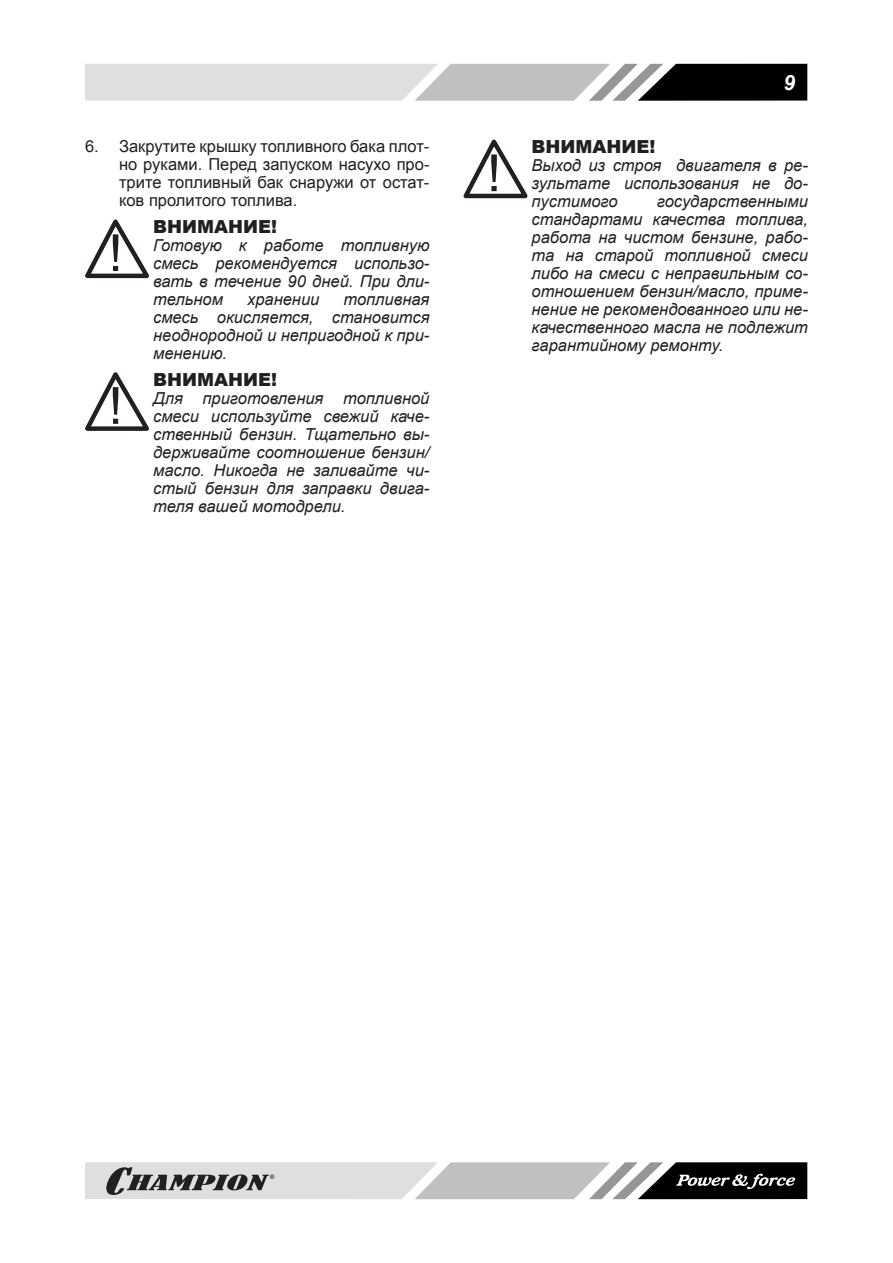
<style>
.page{position:relative;width:893px;height:1263px;background:#fff}
.page>*{position:absolute;margin:0;border:0;box-sizing:border-box;transform-origin:0 0}
.t1{font:italic 700 21px "Arial";color:#fff}
.t2{font:900 18px "Arial";color:#241f1f}
.t3{font:italic 16.5px/18px "Arial";color:#241f1f;text-align:justify}
.t4{font:16.5px/18px "Arial";color:#241f1f;text-align:justify}
</style>
<div class="page">
<svg style="left:85px;top:64px;width:722px;height:37px;background:#aaa"></svg>
<svg style="left:85px;top:1162px;width:722px;height:37px;background:#a4a3a3"></svg>
<svg style="left:85px;top:219px;width:64px;height:60px"></svg>
<svg style="left:85px;top:372px;width:64px;height:59px"></svg>
<svg style="left:463px;top:139px;width:65px;height:60px"></svg>
<p class="t4" style="left:119px;top:138px;width:312px;text-indent:-34px">6. Закрутите крышку топливного бака плот&shy;но руками. Перед запуском насухо про&shy;трите топливный бак снаружи от остат&shy;ков пролитого топлива.</p>
<p class="t2" style="left:153px;top:214px;width:125px">ВНИМАНИЕ!</p>
<p class="t3" style="left:153px;top:237px;width:278px">Готовую к работе топливную смесь рекомендуется использо&shy;вать в течение 90 дней. При дли&shy;тельном</p>
<p class="t3" style="left:153px;top:291px;width:278px;text-indent:190px">топливная смесь окисляется, становится неоднородной и непригодной к при&shy;менению.</p>
<p class="t2" style="left:153px;top:366px;width:125px">ВНИМАНИЕ!</p>
<p class="t3" style="left:153px;top:389px;width:278px">Для приготовления топливной смеси используйте свежий каче&shy;ственный бензин. Тщательно вы&shy;держивайте соотношение бензин/ масло. Никогда не заливайте чи&shy;стый бензин для заправки двига&shy;теля вашей мотодрели.</p>
<p class="t3" style="left:247px;top:291px;width:74px">хранении</p>
<p class="t1" style="left:783px;top:70px;width:13px">9</p>
<p class="t2" style="left:531px;top:134px;width:125px">ВНИМАНИЕ!</p>
<p class="t3" style="left:531px;top:157px;width:278px">Выход из строя двигателя в ре&shy;зультате использования не до&shy;пустимого</p>
<p class="t3" style="left:531px;top:193px;width:278px;text-indent:125px">государственными стандартами качества топлива, работа на чистом бензине, рабо&shy;та на старой топливной смеси либо на смеси с неправильным со&shy;отношением бензин/масло, приме&shy;нение не рекомендованного или не&shy;качественного масла не подлежит гарантийному ремонту.</p>
</div>
